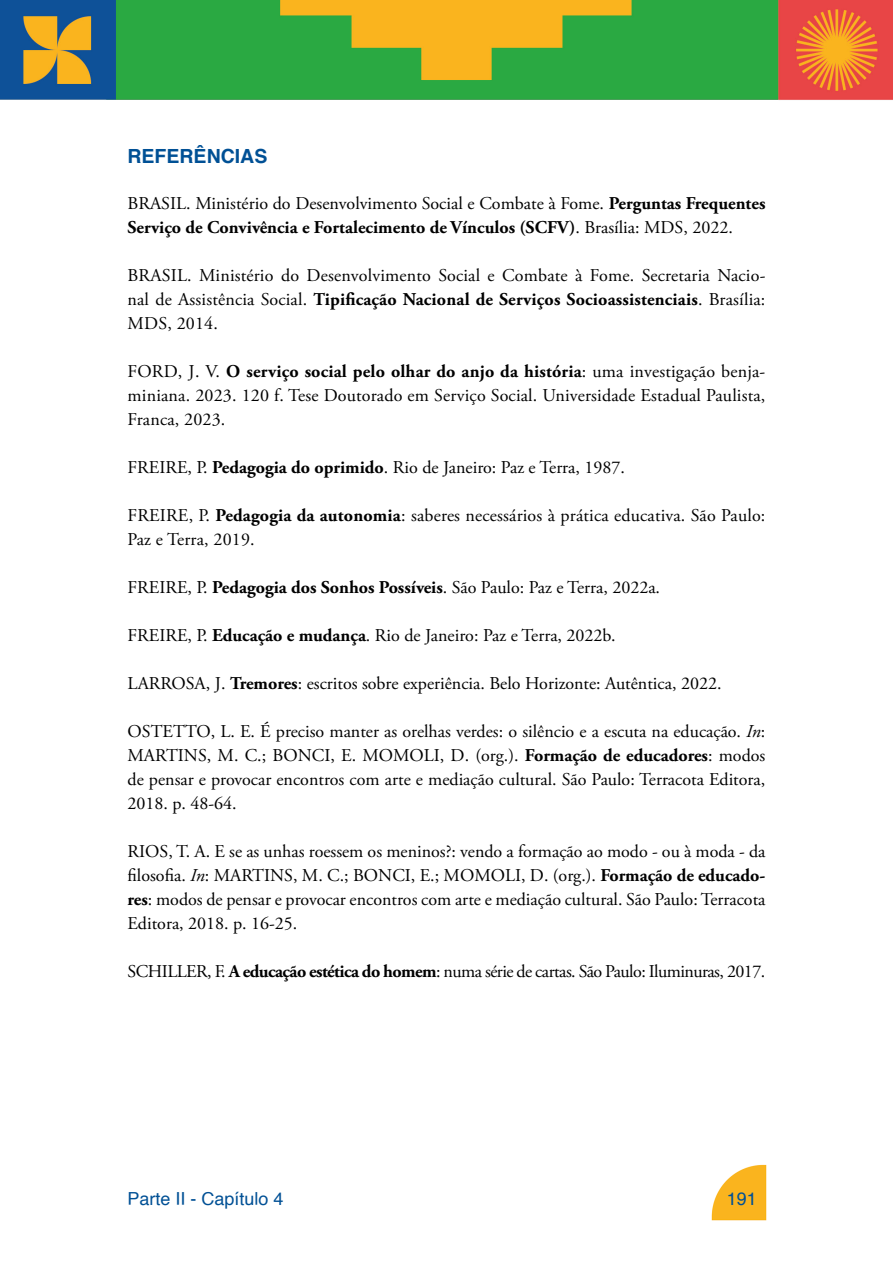
<style>
.page{position:relative;width:893px;height:1263px;background:#fff}
.page>*{position:absolute;margin:0;border:0;box-sizing:border-box;transform-origin:0 0}
.t1{font:700 19.5px "Helvetica";color:#005095}
.t2{font:18px/24px "Adobe Garamond Pro";color:#000;text-align:justify}
.t3{font:18px "Adobe Garamond Pro";letter-spacing:-.03em;color:#000}
.t4{font:18px "Helvetica";color:#005095}
.s1{font-weight:700}
.s2{font-style:italic}
</style>
<div class="page">
<img style="left:711px;top:1164px;width:56px;height:57px">
<img style="left:0;top:0;width:893px;height:100px">
<p class="t1" style="left:128px;top:141px;width:141px">REFERÊNCIAS</p>
<p class="t2" style="left:128px;top:192px;width:639px">BRASIL. Ministério do Desenvolvimento Social e Combate à Fome. <span class="s1">Perguntas Frequentes<br>Serviço de Convivência e Fortalecimento de Vínculos (SCFV)</span>. Brasília: MDS, 2022.</p>
<p class="t2" style="left:128px;top:264px;width:639px">BRASIL. Ministério do Desenvolvimento Social e Combate à Fome. Secretaria Nacio&shy;nal de Assistência Social. <span class="s1">Tipificação Nacional de Serviços Socioassistenciais</span>. Brasília:<br>MDS, 2014.</p>
<p class="t2" style="left:128px;top:360px;width:639px">FORD, J. V. <span class="s1">O serviço social pelo olhar do anjo da história</span>: uma investigação benja&shy;miniana. 2023. 120 f. Tese Doutorado em Serviço Social. Universidade Estadual Paulista, Franca, 2023.</p>
<p class="t2" style="left:128px;top:456px;width:499px">FREIRE, P. <span class="s1">Pedagogia do oprimido</span>. Rio de Janeiro: Paz e Terra, 1987.</p>
<p class="t2" style="left:128px;top:504px;width:639px">FREIRE, P. <span class="s1">Pedagogia da autonomia</span>: saberes necessários à prática educativa. São Paulo:<br>Paz e Terra, 2019.</p>
<p class="t2" style="left:128px;top:576px;width:534px">FREIRE, P. <span class="s1">Pedagogia dos Sonhos Possíveis</span>. São Paulo: Paz e Terra, 2022a.</p>
<p class="t2" style="left:128px;top:624px;width:490px">FREIRE, P. <span class="s1">Educação e mudança</span>. Rio de Janeiro: Paz e Terra, 2022b.</p>
<p class="t2" style="left:128px;top:672px;width:595px">LARROSA, J. <span class="s1">Tremores</span>: escritos sobre experiência. Belo Horizonte: Autêntica, 2022.</p>
<p class="t2" style="left:128px;top:720px;width:639px">OSTETTO, L. E. É preciso manter as orelhas verdes: o silêncio e a escuta na educação. <span class="s2">In</span>:<br>MARTINS, M. C.; BONCI, E. MOMOLI, D. (org.). <span class="s1">Formação de educadores</span>: modos de pensar e provocar encontros com arte e mediação cultural. São Paulo: Terracota Editora, 2018. p. 48-64.</p>
<p class="t2" style="left:128px;top:840px;width:639px">RIOS, T. A. E se as unhas roessem os meninos?: vendo a formação ao modo - ou à moda - da filosofia. <span class="s2">In</span>: MARTINS, M. C.; BONCI, E.; MOMOLI, D. (org.). <span class="s1">Formação de educado&shy;res</span>: modos de pensar e provocar encontros com arte e mediação cultural. São Paulo: Terracota Editora, 2018. p. 16-25.</p>
<p class="t3" style="left:128px;top:960px;width:639px">SCHILLER, F. <span class="s1">A educação estética do homem</span>: numa série de cartas. São Paulo: Iluminuras, 2017.</p>
<p class="t4" style="left:128px;top:1184px;width:158px">Parte II - Capítulo 4</p>
<p class="t4" style="left:727px;top:1184px;width:32px">191</p>
</div>
